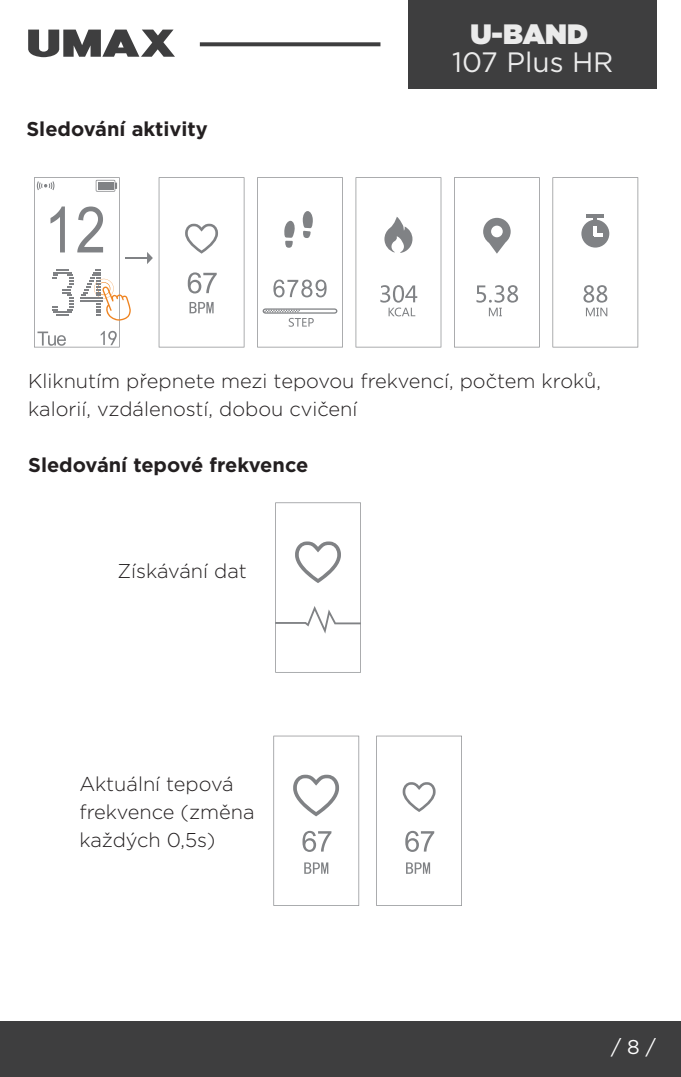
<style>
.page{position:relative;width:681px;height:1077px;background:#fff}
.page>*{position:absolute;margin:0;border:0;box-sizing:border-box;transform-origin:0 0}
.t1{font:28px "Gotham";color:#fff}
.t2{font:900 28px "Gotham";color:#fff}
.t3{font:300 20px/28px "Gotham";color:#231f20}
.t4{font:700 20px "Gotham";color:#231f20}
.t5{font:20px "Gotham";color:#fff}
</style>
<div class="page">
<div style="left:0;top:1021px;width:681px;height:55px;background:#3e3e3f"></div>
<div style="left:408px;top:0;width:249px;height:89px;background:#3e3e3f"></div>
<svg style="left:28px;top:30px;width:147px;height:27px"></svg>
<svg style="left:200px;top:42px;width:180px;height:4px"></svg>
<svg style="left:454px;top:177px;width:86px;height:170px"></svg>
<svg style="left:355px;top:177px;width:86px;height:170px"></svg>
<svg style="left:257px;top:177px;width:86px;height:170px"></svg>
<svg style="left:552px;top:177px;width:86px;height:170px"></svg>
<svg style="left:159px;top:177px;width:85px;height:170px"></svg>
<svg style="left:34px;top:177px;width:119px;height:170px"></svg>
<svg style="left:275px;top:502px;width:86px;height:170px"></svg>
<svg style="left:273px;top:735px;width:86px;height:170px"></svg>
<svg style="left:376px;top:735px;width:86px;height:170px"></svg>
<p class="t4" style="left:27px;top:116px;width:183px">Sledování aktivity</p>
<h1 class="t2" style="left:470px;top:14px;width:119px">U-BAND</h1>
<h1 class="t1" style="left:452px;top:44px;width:163px">107 Plus HR</h1>
<p class="t3" style="left:28px;top:366px;width:574px">Kliknutím přepnete mezi tepovou frekvencí, počtem kroků, kalorií, vzdáleností, dobou cvičení</p>
<p class="t4" style="left:28px;top:451px;width:282px">Sledování tepové frekvence</p>
<p class="t3" style="left:117px;top:556px;width:131px">Získávání dat</p>
<p class="t3" style="left:79px;top:769px;width:177px">Aktuální tepová frekvence (změna každých 0,5s)</p>
<p class="t5" style="left:611px;top:1034px;width:46px">/ 8 /</p>
</div>
